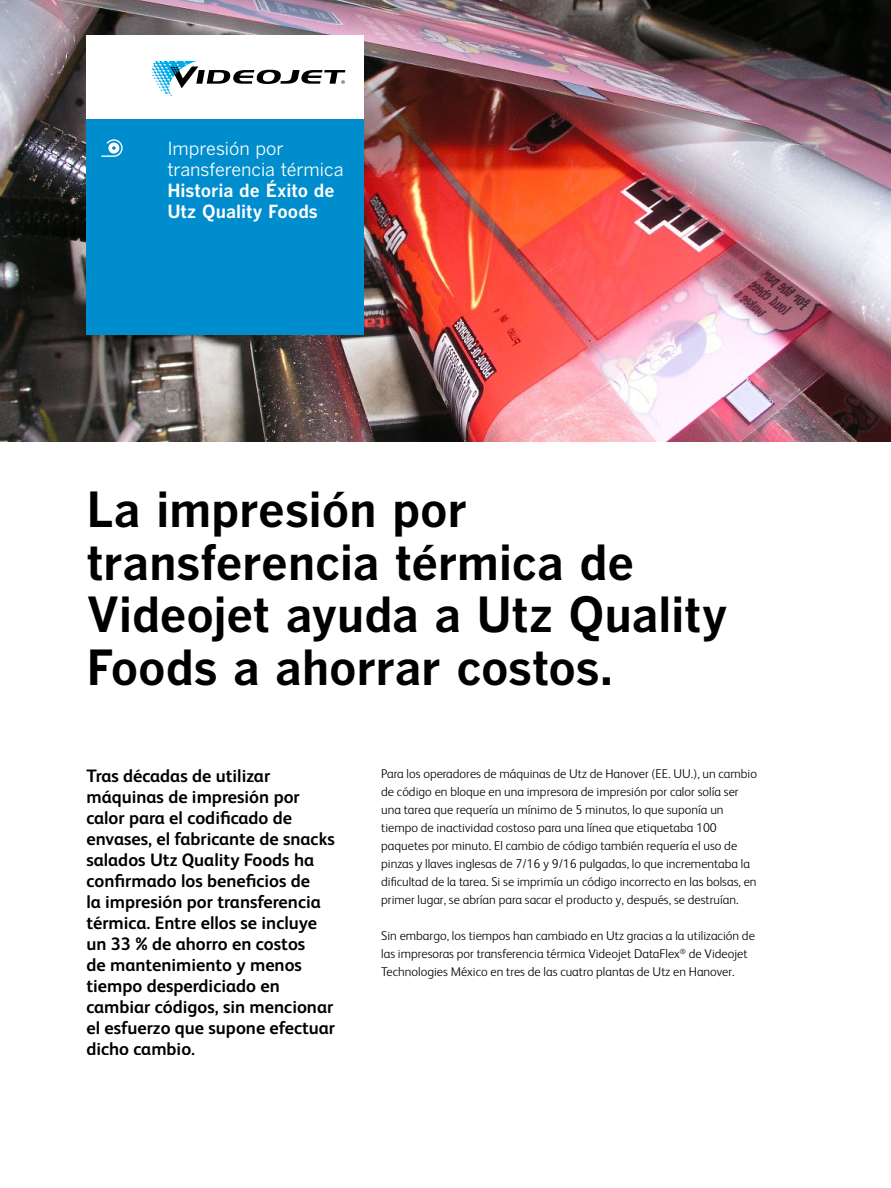
<style>
.page{position:relative;width:891px;height:1188px;background:#fff}
.page>*{position:absolute;margin:0;border:0;box-sizing:border-box;transform-origin:0 0}
.t1{font:48px/52.5px "Benton Got Bol";letter-spacing:-.01em;color:#000}
.t2{font:700 18px/21px "FS Albert";color:#000}
.t3{font:18px/21px "Benton Got Reg";letter-spacing:-.005em;color:#fff}
.t4{font:18px/21px "Benton Got Bol";letter-spacing:-.005em;color:#fff}
.t5{font:300 12.75px/18px "FS Albert";color:#000}
</style>
<div class="page">
<img style="left:0;top:0;width:891px;height:441px">
<div style="left:86px;top:36px;width:278px;height:83px;background:#fff"></div>
<svg style="left:152px;top:61px;width:193px;height:35px"></svg>
<div style="left:86px;top:119px;width:278px;height:216px;background:#008dcd"></div>
<svg style="left:101px;top:139px;width:22px;height:18px"></svg>
<h2 class="t3" style="left:167px;top:137px;width:178px">Impresión por transferencia térmica</h2>
<h2 class="t4" style="left:167px;top:179px;width:169px">Historia de Éxito de<br>Utz Quality Foods</h2>
<h1 class="t1" style="left:86px;top:482px;width:643px">La impresión por transferencia térmica de<br>Videojet ayuda a Utz Quality<br>Foods a ahorrar costos.</h1>
<p class="t2" style="left:86px;top:765px;width:250px">Tras décadas de utilizar máquinas de impresión por calor para el codificado de envases, el fabricante de snacks salados Utz Quality Foods ha confirmado los beneficios de<br>la impresión por transferencia térmica. Entre ellos se incluye un 33 % de ahorro en costos<br>de mantenimiento y menos tiempo desperdiciado en cambiar códigos, sin mencionar el esfuerzo que supone efectuar dicho cambio.</p>
<p class="t5" style="left:381px;top:764px;width:377px">Para los operadores de máquinas de Utz de Hanover (EE. UU.), un cambio de código en bloque en una impresora de impresión por calor solía ser una tarea que requería un mínimo de 5 minutos, lo que suponía un tiempo de inactividad costoso para una línea que etiquetaba 100 paquetes por minuto. El cambio de código también requería el uso de pinzas y llaves inglesas de 7/16 y 9/16 pulgadas, lo que incrementaba la dificultad de la tarea. Si se imprimía un código incorrecto en las bolsas, en primer lugar, se abrían para sacar el producto y, después, se destruían.</p>
<p class="t5" style="left:381px;top:926px;width:375px">Sin embargo, los tiempos han cambiado en Utz gracias a la utilización de las impresoras por transferencia térmica Videojet DataFlex<sup>®</sup> de Videojet<br>Technologies México en tres de las cuatro plantas de Utz en Hanover.</p>
</div>
